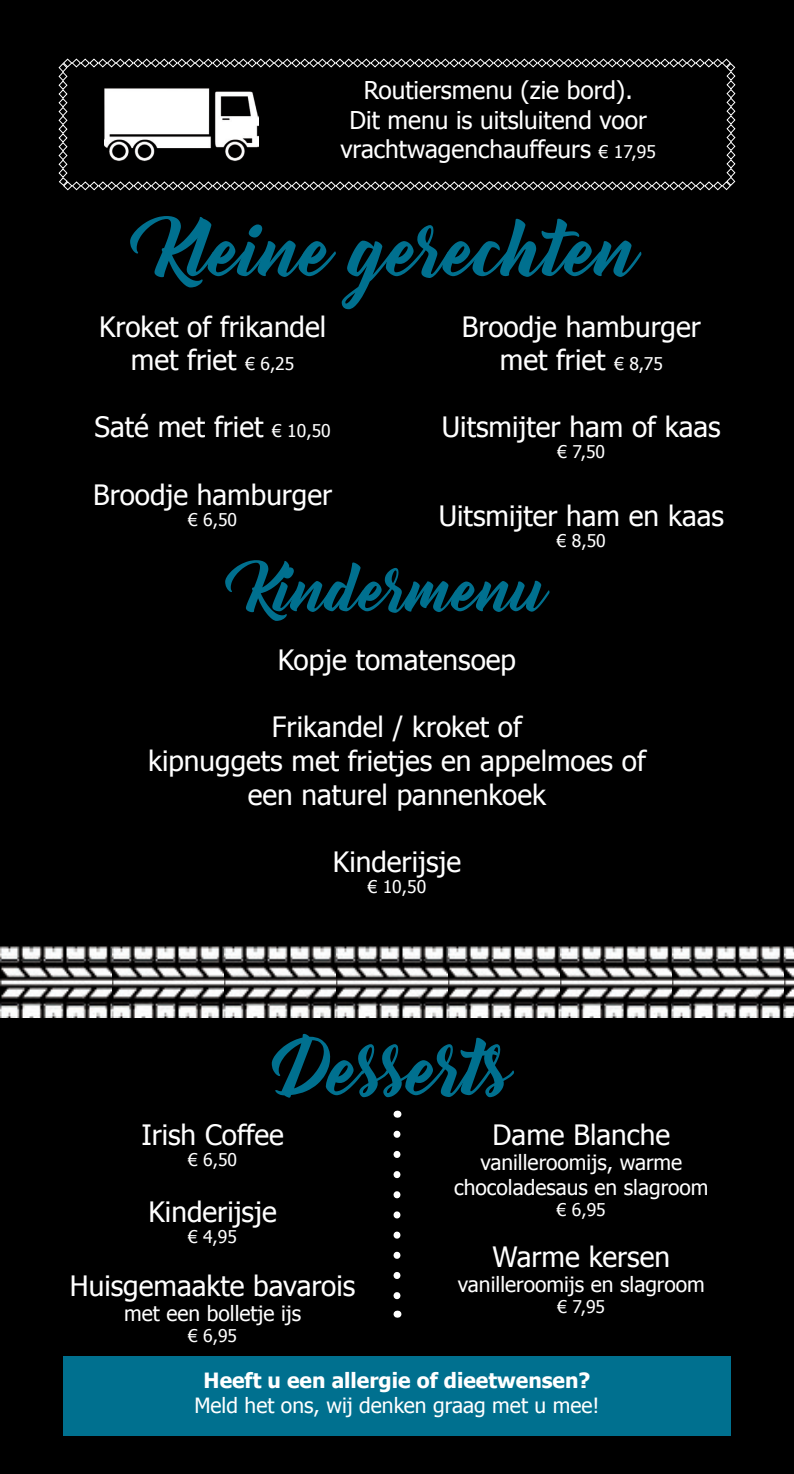
<style>
.page{position:relative;width:794px;height:1474px;background:#fff}
.page>*{position:absolute;margin:0;border:0;box-sizing:border-box;transform-origin:0 0}
.t1{font:70px "Bernadette";color:#00708f}
.t2{font:59.5px "Bernadette";color:#00708f}
.t3{font:28px/33.6px "Tahoma";color:#fff;text-align:center}
.t4{font:24.5px/29.4px "Tahoma";color:#fff;text-align:center}
.t5{font:21px/25.2px "Tahoma";color:#fff;text-align:center}
.t6{font:700 21px "Tahoma";color:#fff}
.t7{font:17.5px "Tahoma";color:#fff}
.s1{font-size:17.5px}
</style>
<div class="page">
<div style="left:0;top:0;width:794px;height:1473px;background:#000"></div>
<svg style="left:393px;top:1134px;width:7px;height:166px"></svg>
<img style="left:0;top:946px;width:794px;height:71px">
<div style="left:63px;top:1355px;width:668px;height:80px;background:#00708f"></div>
<svg style="left:58px;top:58px;width:678px;height:133px"></svg>
<img style="left:104px;top:85px;width:154px;height:79px">
<p class="t4" style="left:340px;top:75px;width:317px">Routiersmenu (zie bord).<br>Dit menu is uitsluitend voor vrachtwagenchauffeurs <span class="s1">€ 17,95</span></p>
<h1 class="t1" style="left:155px;top:194px;width:486px">Kleine gerechten</h1>
<p class="t3" style="left:99px;top:308px;width:229px">Kroket of frikandel met friet <span class="s1">€ 6,25</span></p>
<p class="t3" style="left:94px;top:409px;width:238px">Saté met friet <span class="s1">€ 10,50</span></p>
<p class="t3" style="left:93px;top:476px;width:241px">Broodje hamburger</p>
<p class="t7" style="left:188px;top:507px;width:50px">€ 6,50</p>
<p class="t3" style="left:462px;top:308px;width:241px">Broodje hamburger met friet <span class="s1">€ 8,75</span></p>
<p class="t3" style="left:442px;top:409px;width:280px">Uitsmijter ham of kaas</p>
<p class="t7" style="left:557px;top:440px;width:49px">€ 7,50</p>
<p class="t3" style="left:439px;top:497px;width:286px">Uitsmijter ham en kaas</p>
<p class="t7" style="left:557px;top:528px;width:50px">€ 8,50</p>
<h2 class="t2" style="left:246px;top:541px;width:303px">Kindermenu</h2>
<p class="t3" style="left:278px;top:642px;width:240px">Kopje tomatensoep</p>
<p class="t3" style="left:148px;top:709px;width:499px">Frikandel / kroket of<br>kipnuggets met frietjes en appelmoes of een naturel pannenkoek</p>
<p class="t3" style="left:333px;top:843px;width:130px">Kinderijsje</p>
<p class="t7" style="left:368px;top:874px;width:60px">€ 10,50</p>
<h1 class="t1" style="left:282px;top:1013px;width:232px">Desserts</h1>
<p class="t3" style="left:141px;top:1116px;width:144px">Irish Coffee</p>
<p class="t7" style="left:188px;top:1147px;width:50px">€ 6,50</p>
<p class="t3" style="left:492px;top:1116px;width:179px">Dame Blanche</p>
<p class="t5" style="left:454px;top:1148px;width:256px">vanilleroomijs, warme chocoladesaus en slagroom</p>
<p class="t7" style="left:557px;top:1197px;width:50px">€ 6,95</p>
<p class="t3" style="left:492px;top:1238px;width:179px">Warme kersen</p>
<p class="t5" style="left:458px;top:1270px;width:248px">vanilleroomijs en slagroom</p>
<p class="t7" style="left:557px;top:1294px;width:49px">€ 7,95</p>
<p class="t3" style="left:148px;top:1193px;width:130px">Kinderijsje</p>
<p class="t7" style="left:188px;top:1224px;width:50px">€ 4,95</p>
<p class="t3" style="left:70px;top:1267px;width:287px">Huisgemaakte bavarois</p>
<p class="t5" style="left:124px;top:1300px;width:179px">met een bolletje ijs</p>
<p class="t7" style="left:188px;top:1324px;width:50px">€ 6,95</p>
<p class="t6" style="left:204px;top:1365px;width:388px">Heeft u een allergie of dieetwensen?</p>
<p class="t5" style="left:194px;top:1391px;width:407px">Meld het ons, wij denken graag met u mee!</p>
</div>
